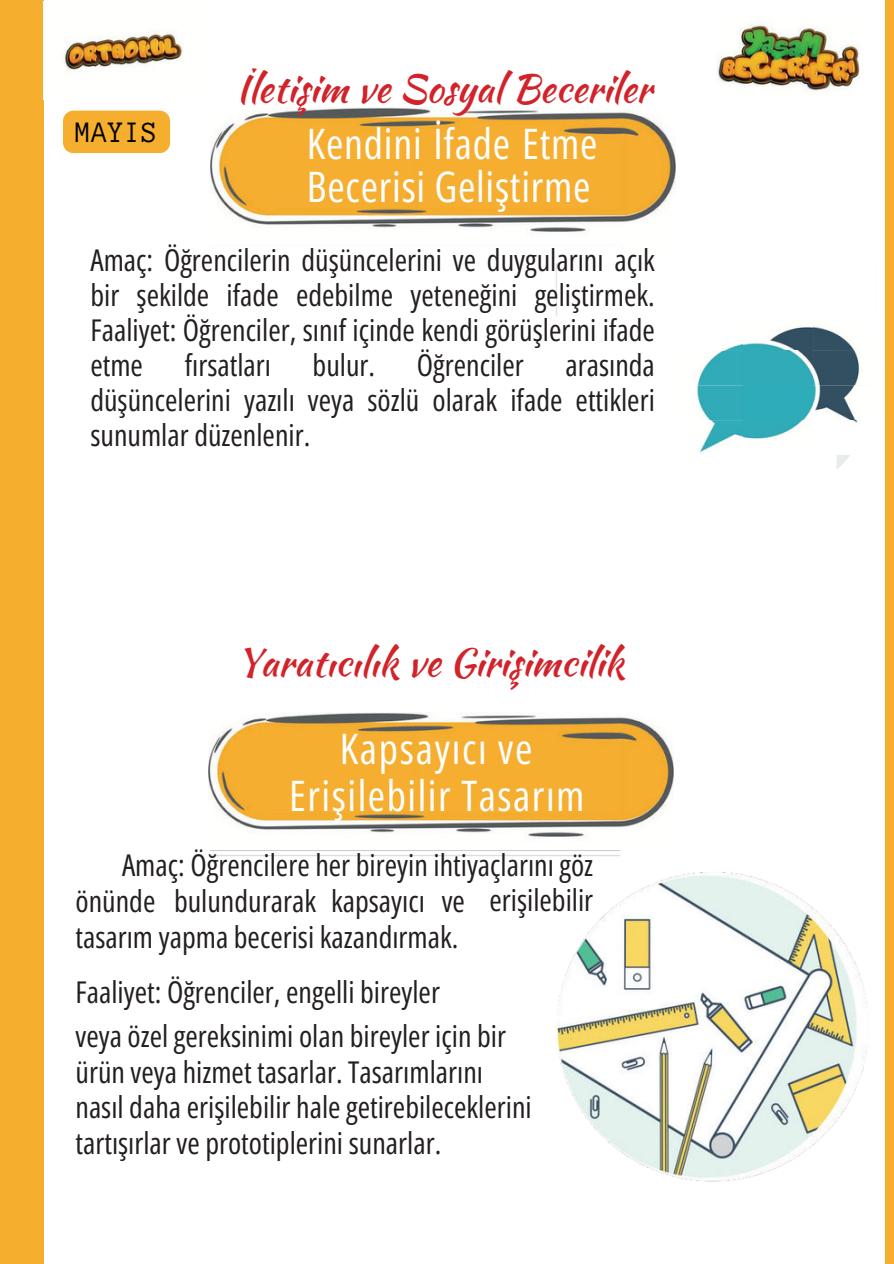
<style>
.page{position:relative;width:894px;height:1264px;background:#fff}
.page>*{position:absolute;margin:0;border:0;box-sizing:border-box;transform-origin:0 0}
.t1{font:42px/42.8px "Open Sans Condensed";letter-spacing:.02em;color:#fff}
.t2{font:38.55px "Kaushan Script";color:#d2232a}
.t3{font:30.3px "Anonymous Pro";color:#000}
.t4{font:30px/34.8px "Open Sans Condensed";color:#231f20;text-align:justify}
</style>
<div class="page">
<div style="left:0;top:0;width:43px;height:1263px;background:#f5ae2e"></div>
<img style="left:837px;top:455px;width:13px;height:7px">
<svg style="left:836px;top:462px;width:8px;height:7px"></svg>
<img style="left:716px;top:22px;width:143px;height:69px">
<div style="left:884px;top:0;width:9px;height:1263px;background:#f5ae2e"></div>
<img style="left:64px;top:30px;width:120px;height:40px">
<div style="left:63px;top:111px;width:107px;height:42px;background:#f5ae2e"></div>
<img style="left:210px;top:108px;width:465px;height:126px">
<img style="left:722px;top:326px;width:133px;height:25px">
<img style="left:694px;top:351px;width:166px;height:69px">
<img style="left:699px;top:420px;width:159px;height:33px">
<img style="left:557px;top:872px;width:311px;height:310px">
<img style="left:208px;top:713px;width:465px;height:128px">
<p class="t3" style="left:75px;top:115px;width:84px">MAYIS</p>
<p class="t2" style="left:236px;top:60px;width:417px">İletişim ve Sosyal Beceriler</p>
<h1 class="t1" style="left:307px;top:121px;width:292px">Kendini İfade Etme<br>Becerisi Geliştirme</h1>
<p class="t4" style="left:90px;top:242px;width:566px">Amaç: Öğrencilerin düşüncelerini ve duygularını açık bir şekilde ifade edebilme yeteneğini geliştirmek.<br>Faaliyet: Öğrenciler, sınıf içinde kendi görüşlerini ifade etme</p>
<p class="t4" style="left:185px;top:347px;width:88px">fırsatları</p>
<p class="t4" style="left:312px;top:347px;width:64px">bulur.</p>
<p class="t4" style="left:417px;top:347px;width:108px">Öğrenciler</p>
<p class="t4" style="left:90px;top:347px;width:566px;text-indent:475px">arasında düşüncelerini yazılı veya sözlü olarak ifade ettikleri sunumlar düzenlenir.</p>
<p class="t2" style="left:236px;top:634px;width:389px">Yaratıcılık ve Girişimcilik</p>
<h1 class="t1" style="left:289px;top:724px;width:297px;line-height:46.5px;text-align:center">Kapsayıcı ve<br>Erişilebilir Tasarım</h1>
<p class="t4" style="left:75px;top:846px;width:519px;line-height:36px;text-indent:47px">Amaç: Öğrencilere her bireyin ihtiyaçlarını göz önünde bulundurarak kapsayıcı ve erişilebilir tasarım yapma becerisi kazandırmak.</p>
<p class="t4" style="left:75px;top:969px;width:432px;line-height:43.8px">Faaliyet: Öğrenciler, engelli bireyler<br>veya özel gereksinimi olan bireyler için bir</p>
<p class="t4" style="left:75px;top:1053px;width:457px;line-height:35.4px;text-align:left">ürün veya hizmet tasarlar. Tasarımlarını nasıl daha erişilebilir hale getirebileceklerini tartışırlar ve prototiplerini sunarlar.</p>
</div>
